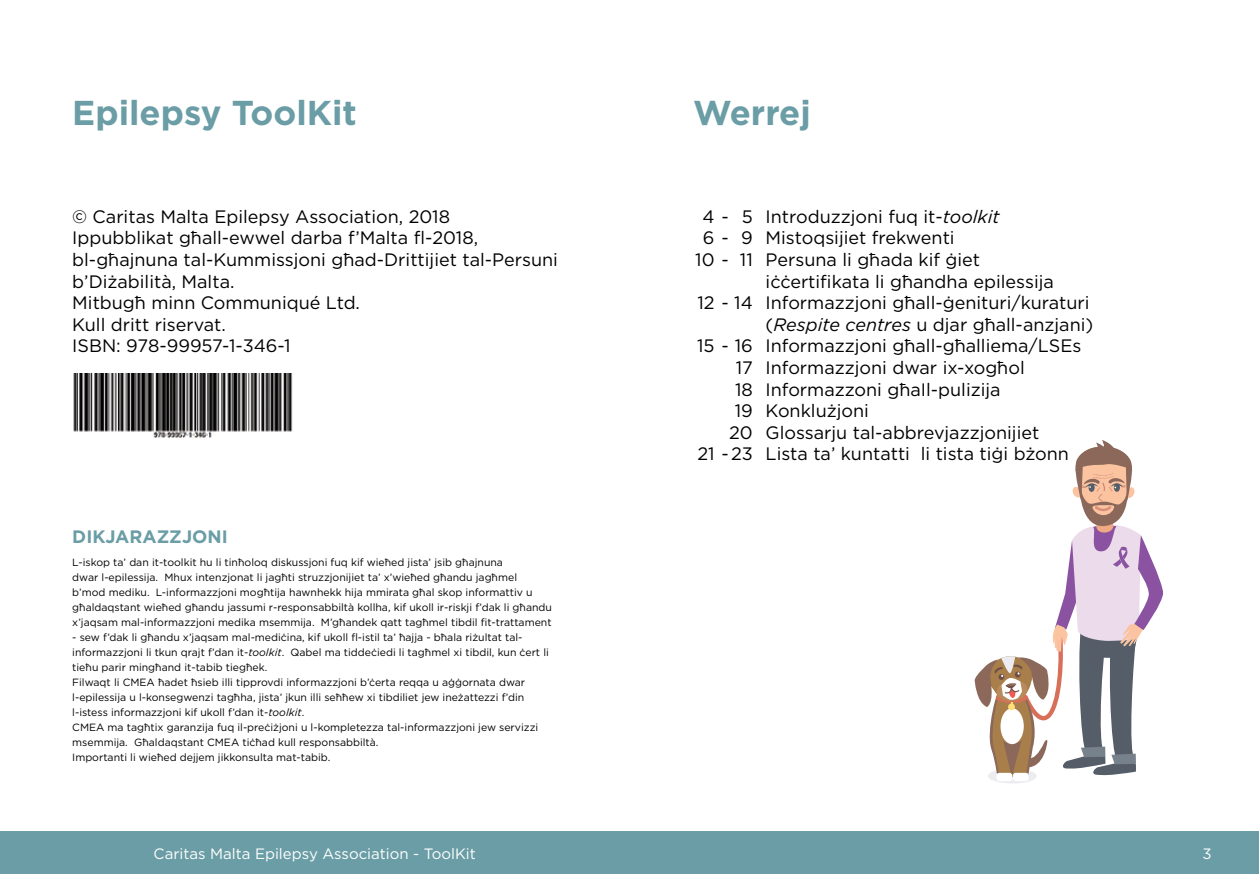
<style>
.page{position:relative;width:1259px;height:893px;background:#fff}
.page>*{position:absolute;margin:0;border:0;box-sizing:border-box;transform-origin:0 0}
.t1{font:700 34.5px "Gotham";color:#6a9da5}
.t2{font:18px/21.6px "Gotham";color:#000}
.t3{font:700 18px "Gotham";color:#6a9da5}
.t4{font:15px "Gotham";color:#fff}
.t5{font:10.5px/15px "Gotham";color:#000}
.s1{font-style:italic}
</style>
<div class="page">
<div style="left:0;top:831px;width:1259px;height:43px;background:#6a9da5"></div>
<div style="left:988px;top:769px;width:48px;height:14px;background:#edecf0;border-radius:50%"></div>
<div style="left:996px;top:773px;width:16px;height:8px;background:#fff;border-radius:3px"></div>
<div style="left:1013px;top:773px;width:15px;height:8px;background:#fff;border-radius:3px"></div>
<svg style="left:974px;top:440px;width:189px;height:337px"></svg>
<img style="left:73px;top:373px;width:220px;height:65px">
<h1 class="t1" style="left:72px;top:90px;width:286px">Epilepsy ToolKit</h1>
<h1 class="t1" style="left:693px;top:90px;width:119px">Werrej</h1>
<p class="t2" style="left:72px;top:205px;width:487px">© Caritas Malta Epilepsy Association, 2018<br>Ippubblikat għall-ewwel darba f’Malta fl-2018, bl-għajnuna tal-Kummissjoni għad-Drittijiet tal-Persuni b’Diżabilità, Malta.<br>Mitbugħ minn Communiqué Ltd.<br>Kull dritt riservat.<br>ISBN: 978-99957-1-346-1</p>
<h2 class="t3" style="left:72px;top:525px;width:157px">DIKJARAZZJONI</h2>
<p class="t5" style="left:72px;top:554px;width:481px">L-iskop ta’ dan it-toolkit hu li tinħoloq diskussjoni fuq kif wieħed jista’ jsib għajnuna<br>dwar l-epilessija. Mhux intenzjonat li jagħti struzzjonijiet ta’ x’wieħed għandu jagħmel b’mod mediku. L-informazzjoni mogħtija hawnhekk hija mmirata għal skop informattiv u għaldaqstant wieħed għandu jassumi r-responsabbiltà kollha, kif ukoll ir-riskji f’dak li għandu x’jaqsam mal-informazzjoni medika msemmija. M’għandek qatt tagħmel tibdil fit-trattament</p>
<p class="t5" style="left:72px;top:629px;width:478px">- sew f’dak li għandu x’jaqsam mal-mediċina, kif ukoll fl-istil ta’ ħajja - bħala riżultat tal&shy;informazzjoni li tkun qrajt f’dan it-<span class="s1">toolkit</span>. Qabel ma tiddeċiedi li tagħmel xi tibdil, kun ċert li tieħu parir mingħand it-tabib tiegħek.<br>Filwaqt li CMEA ħadet ħsieb illi tipprovdi informazzjoni b’ċerta reqqa u aġġornata dwar l-epilessija u l-konsegwenzi tagħha, jista’ jkun illi seħħew xi tibdiliet jew ineżattezzi f’din l-istess informazzjoni kif ukoll f’dan it-<span class="s1">toolkit</span>.<br>CMEA ma tagħtix garanzija fuq il-preċiżjoni u l-kompletezza tal-informazzjoni jew servizzi msemmija. Għaldaqstant CMEA tiċħad kull responsabbiltà.<br>Importanti li wieħed dejjem jikkonsulta mat-tabib.</p>
<h2 class="t2" style="left:695px;top:205px;width:59px;text-align:center">4- 5<br>6- 9<br>10 - 11</h2>
<h2 class="t2" style="left:697px;top:292px;width:57px">12 - 14</h2>
<h2 class="t2" style="left:697px;top:335px;width:57px;text-align:right">15 - 16<br>17<br>18<br>19<br>20<br>21 -23</h2>
<p class="t2" style="left:765px;top:205px;width:329px">Introduzzjoni fuq it-<span class="s1">toolkit<br></span>Mistoqsijiet frekwenti<br>Persuna li għada kif ġiet<br>iċċertifikata li għandha epilessija<br>Informazzjoni għall-ġenituri/kuraturi (<span class="s1">Respite centres</span> u djar għall-anzjani)<br>Informazzjoni għall-għalliema/LSEs<br>Informazzjoni dwar ix-xogħol<br>Informazzoni għaIl-pulizija<br>Konklużjoni<br>Glossarju tal-abbrevjazzjonijiet<br>Lista ta’ kuntatti li tista tiġi bżonn</p>
<h3 class="t4" style="left:154px;top:844px;width:324px">Caritas Malta Epilepsy Association - ToolKit</h3>
<h3 class="t4" style="left:1202px;top:844px;width:11px">3</h3>
</div>
